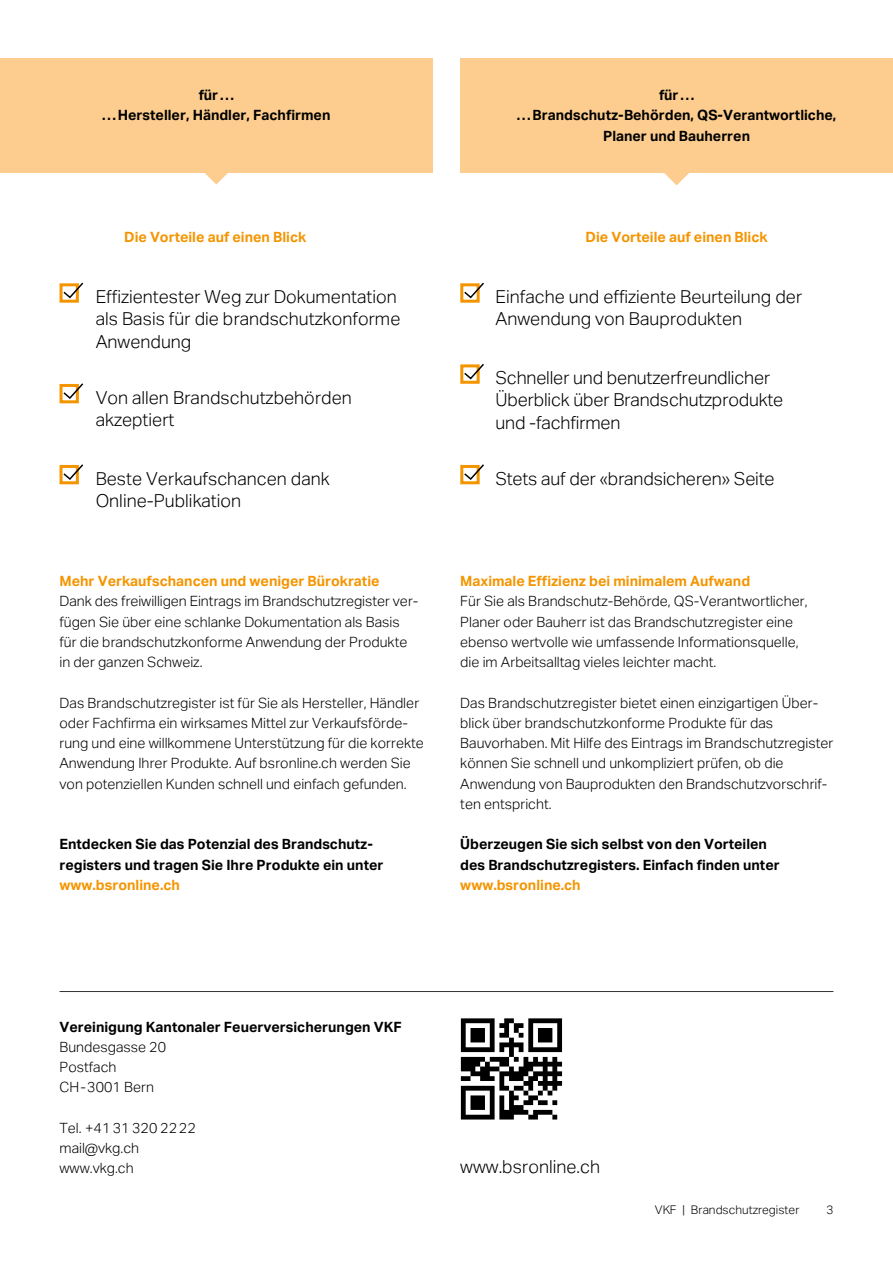
<style>
.page{position:relative;width:893px;height:1263px;background:#fff}
.page>*{position:absolute;margin:0;border:0;box-sizing:border-box;transform-origin:0 0}
.t1{font:300 18px/22.5px "Aktiv Grotesk";color:#000}
.t2{font:300 14.25px/20.2px "Aktiv Grotesk";color:#000}
.t3{font:700 14.25px/20.2px "Aktiv Grotesk";color:#000}
.t4{font:700 14.25px "Aktiv Grotesk";color:#f49500}
.t5{font:300 12px "Aktiv Grotesk";color:#000}
</style>
<div class="page">
<div style="left:460px;top:59px;width:433px;height:114px;background:#fccd8e"></div>
<div style="left:460px;top:283px;width:20px;height:20px;border:3px solid #f49500"></div>
<svg style="left:463px;top:282px;width:21px;height:17px"></svg>
<div style="left:460px;top:364px;width:20px;height:20px;border:3px solid #f49500"></div>
<svg style="left:463px;top:364px;width:21px;height:16px"></svg>
<div style="left:460px;top:465px;width:20px;height:19px;border:3px solid #f49500"></div>
<svg style="left:463px;top:464px;width:21px;height:17px"></svg>
<div style="left:0;top:59px;width:433px;height:114px;background:#fccd8e"></div>
<div style="left:60px;top:283px;width:19px;height:20px;border:3px solid #f49500"></div>
<svg style="left:62px;top:282px;width:22px;height:17px"></svg>
<div style="left:60px;top:384px;width:19px;height:19px;border:3px solid #f49500"></div>
<svg style="left:62px;top:383px;width:22px;height:17px"></svg>
<div style="left:60px;top:465px;width:19px;height:19px;border:3px solid #f49500"></div>
<svg style="left:62px;top:464px;width:22px;height:17px"></svg>
<svg style="left:205px;top:173px;width:23px;height:12px"></svg>
<svg style="left:664px;top:173px;width:25px;height:12px"></svg>
<hr style="left:60px;top:991px;width:773px;height:1px;background:#000">
<svg style="left:461px;top:1018px;width:101px;height:101px"></svg>
<p class="t3" style="left:102px;top:85px;width:230px;text-align:center">für…<br>…Hersteller, Händler, Fachfirmen</p>
<p class="t4" style="left:124px;top:228px;width:184px">Die Vorteile auf einen Blick</p>
<p class="t1" style="left:96px;top:285px;width:306px">Effizientester Weg zur Dokumentation als Basis für die brandschutzkonforme<br>Anwendung</p>
<p class="t1" style="left:96px;top:386px;width:258px">Von allen Brandschutzbehörden akzeptiert</p>
<p class="t1" style="left:96px;top:467px;width:236px">Beste Verkaufschancen dank<br>Online-Publikation</p>
<p class="t4" style="left:60px;top:572px;width:321px">Mehr Verkaufschancen und weniger Bürokratie</p>
<p class="t2" style="left:60px;top:591px;width:360px">Dank des freiwilligen Eintrags im Brandschutzregister ver&shy;fügen Sie über eine schlanke Dokumentation als Basis für die brandschutzkonforme Anwendung der Produkte in der ganzen Schweiz.</p>
<p class="t2" style="left:60px;top:692px;width:366px">Das Brandschutzregister ist für Sie als Hersteller, Händler oder Fachfirma ein wirksames Mittel zur Verkaufsförde&shy;rung und eine willkommene Unterstützung für die korrekte Anwendung Ihrer Produkte. Auf bsronline.ch werden Sie von potenziellen Kunden schnell und einfach gefunden.</p>
<p class="t3" style="left:60px;top:834px;width:325px">Entdecken Sie das Potenzial des Brandschutz&shy;registers und tragen Sie Ihre Produkte ein unter</p>
<p class="t4" style="left:60px;top:876px;width:122px">www.bsronline.ch</p>
<p class="t3" style="left:517px;top:85px;width:321px;text-align:center">für…<br>…Brandschutz-Behörden, QS-Verantwortliche,<br>Planer und Bauherren</p>
<p class="t4" style="left:586px;top:228px;width:184px">Die Vorteile auf einen Blick</p>
<p class="t1" style="left:495px;top:285px;width:308px">Einfache und effiziente Beurteilung der<br>Anwendung von Bauprodukten</p>
<p class="t1" style="left:495px;top:366px;width:289px">Schneller und benutzerfreundlicher<br>Überblick über Brandschutzprodukte und -fachfirmen</p>
<p class="t1" style="left:495px;top:467px;width:281px">Stets auf der «brandsicheren» Seite</p>
<p class="t4" style="left:460px;top:572px;width:291px">Maximale Effizienz bei minimalem Aufwand</p>
<p class="t2" style="left:460px;top:591px;width:349px">Für Sie als Brandschutz-Behörde, QS-Verantwortlicher, Planer oder Bauherr ist das Brandschutzregister eine ebenso wertvolle wie umfassende Informationsquelle, die im Arbeitsalltag vieles leichter macht.</p>
<p class="t2" style="left:460px;top:692px;width:375px">Das Brandschutzregister bietet einen einzigartigen Über&shy;blick über brandschutzkonforme Produkte für das Bauvorhaben. Mit Hilfe des Eintrags im Brandschutzregister können Sie schnell und unkompliziert prüfen, ob die Anwendung von Bauprodukten den Brandschutzvorschrif&shy;ten entspricht.</p>
<p class="t3" style="left:460px;top:834px;width:321px">Überzeugen Sie sich selbst von den Vorteilen des Brandschutzregisters. Einfach finden unter</p>
<p class="t4" style="left:460px;top:876px;width:122px">www.bsronline.ch</p>
<p class="t3" style="left:60px;top:1016px;width:344px">Vereinigung Kantonaler Feuerversicherungen VKF</p>
<p class="t2" style="left:60px;top:1037px;width:108px">Bundesgasse 20<br>Postfach<br>CH-3001 Bern</p>
<p class="t2" style="left:60px;top:1118px;width:138px">Tel. +41 31 320 2222 mail@vkg.ch www.vkg.ch</p>
<p class="t1" style="left:460px;top:1156px;width:141px">www.bsronline.ch</p>
<p class="t5" style="left:655px;top:1203px;width:146px">VKF | Brandschutzregister</p>
<p class="t5" style="left:826px;top:1203px;width:9px">3</p>
</div>
